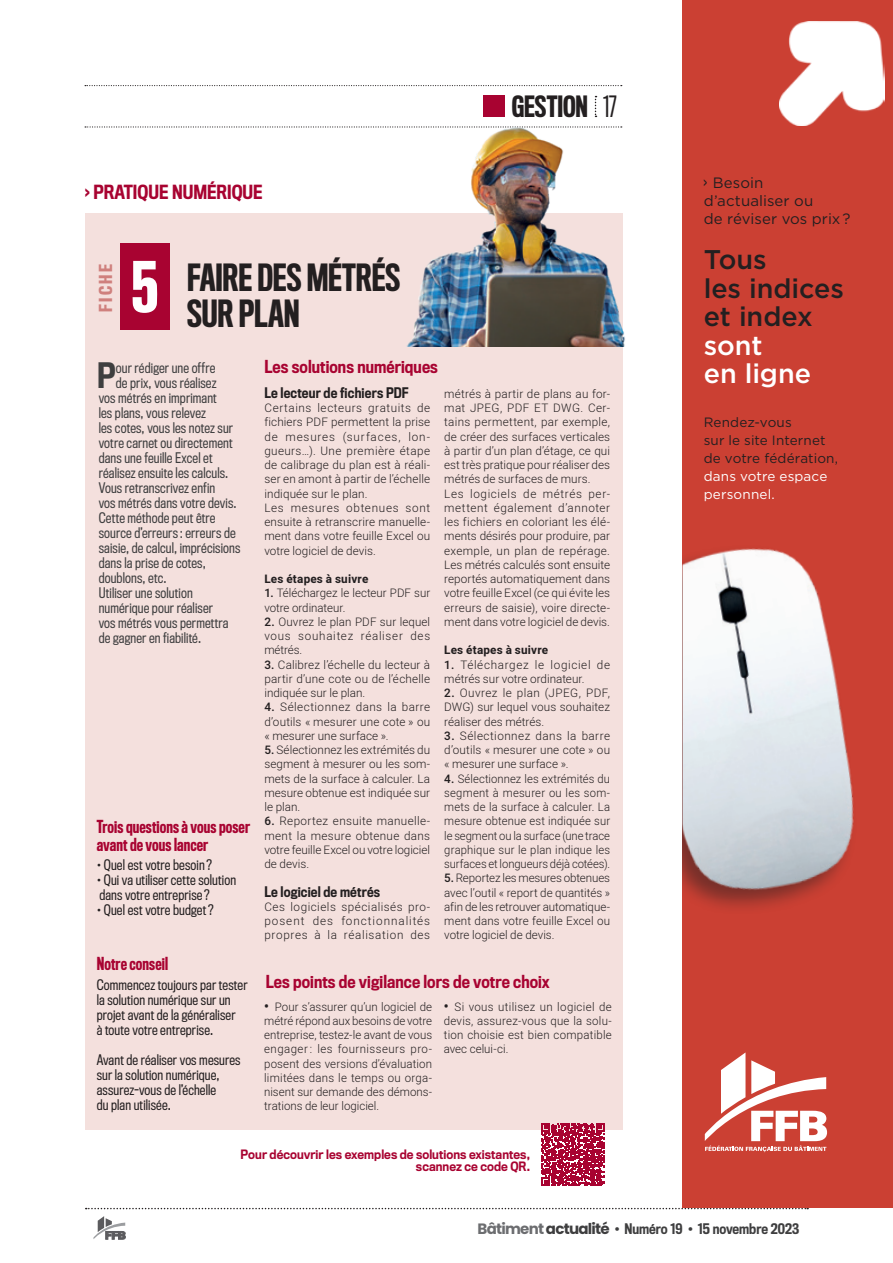
<style>
.page{position:relative;width:893px;height:1263px;background:#fff}
.page>*{position:absolute;margin:0;border:0;box-sizing:border-box;transform-origin:0 0}
.TITRE_1__article{font:500 64.5px "Titling Gothic FB Comp";color:#fff}
.TITRE_3__article{font:500 34.5px/36px "Titling Gothic FB Comp";letter-spacing:-.005em;color:#231f20}
.TEXTE__encadré{font:500 32.4px "Titling Gothic FB Cond";color:#3e3e3f}
.TITRE__pub{font:500 27px/28.5px "Gotham";letter-spacing:-.005em;color:#231f20}
.TITRE_droite__header{font:500 27px "Titling Gothic FB Comp";color:#231f20}
.SURTITRE__article{font:500 18px "Titling Gothic FB Cond";color:#a80331}
.INTERTITRE_2__article{font:500 16.5px "Titling Gothic FB Cond";letter-spacing:.005em;color:#a80331}
.INTERTITRE__encadré{font:500 16.5px/18px "Titling Gothic FB Comp";letter-spacing:.005em;color:#a80331}
.INTERTITRE__encadré-2{font:500 16.5px "Titling Gothic FB Comp";letter-spacing:.13em;color:#cf807d;scale:1.2 1}
.EXERGUE_1__article{font:15px/18px "Gotham";color:#231f20}
.TEXTE__encadré-2{font:13.5px/15px "Titling Gothic FB Cond";letter-spacing:.01em;color:#3e3e3f}
.TEXTE__encadré-3{font:13.5px/15px "Titling Gothic FB Cond";letter-spacing:.01em;color:#231f20}
.TEXTE__pub{font:13.5px/18px "Gotham";letter-spacing:.01em;color:#231f20}
.t1{font:500 13.5px "Titling Gothic FB Cond";color:#3e3e3f}
.INTERTITRE_3__article{font:500 13.5px "Titling Gothic FB Cond";letter-spacing:.015em;color:#231f20}
.DESCRIPTION__rappel{font:500 12px/12px "Titling Gothic FB Narrow";letter-spacing:.005em;color:#a80331;text-align:right;scale:.95 1}
.TEXTE__article{font:300 11.7px/14.2px "Heebo";letter-spacing:.005em;color:#231f20;text-align:justify}
.TEXTE__article-2{font:300 11.7px/14.2px "Heebo";letter-spacing:.005em;color:#231f20;text-align:justify;scale:.96 1}
.TEXTE__article-3{font:700 11.7px "Heebo";letter-spacing:.015em;color:#231f20}
.s1{font-weight:400}
.s2{font-weight:500}
.s3{font-weight:700;font-size:13.5px}
.s4{font-family:"Titling Gothic FB Cond"}
.s5{color:#fff}
.s6{font-family:"Poppins";font-weight:700;font-size:15px;color:#6c6d70}
.s7{font-family:"Poppins";font-weight:700;font-size:15px}
.s8{font-family:"Poppins";font-weight:400;font-size:15px}
</style>
<div class="page">
<svg style="left:86px;top:1208px;width:722px;height:1px"></svg>
<svg style="left:93px;top:1216px;width:33px;height:23px"></svg>
<svg style="left:85px;top:126px;width:269px;height:2px"></svg>
<svg style="left:85px;top:85px;width:537px;height:1px"></svg>
<div style="left:484px;top:96px;width:21px;height:21px;background:#a80331"></div>
<svg style="left:595px;top:96px;width:1px;height:20px"></svg>
<div style="left:85px;top:213px;width:538px;height:916px;background:#f4e0dd"></div>
<div style="left:120px;top:243px;width:50px;height:86px;background:#a80331"></div>
<svg style="left:542px;top:1123px;width:62px;height:62px"></svg>
<div style="left:682px;top:0;width:211px;height:1208px;background:#cb4033"></div>
<img style="left:682px;top:548px;width:172px;height:360px">
<svg style="left:705px;top:1052px;width:122px;height:100px"></svg>
<img style="left:779px;top:22px;width:105px;height:104px">
<img style="left:354px;top:116px;width:271px;height:231px">
<p class="SURTITRE__article" style="left:85px;top:181px;width:179px">› PRATIQUE NUMÉRIQUE</p>
<p class="INTERTITRE__encadré-2" style="left:96px;top:312px;width:42px;rotate:-90deg">FICHE</p>
<p class="TITRE_1__article" style="left:132px;top:250px;width:28px">5</p>
<p class="TITRE_3__article" style="left:187px;top:260px;width:215px">FAIRE DES MÉTRÉS<br>SUR PLAN</p>
<p class="TITRE_droite__header" style="left:512px;top:91px;width:106px">GESTION <span class="s1">17</span></p>
<p class="TEXTE__encadré" style="left:97px;top:357px;width:20px">P</p>
<p class="TEXTE__encadré-2" style="left:116px;top:361px;width:101px">our rédiger une offre</p>
<p class="TEXTE__encadré-2" style="left:116px;top:376px;width:102px">de prix, vous réalisez</p>
<p class="TEXTE__encadré-2" style="left:99px;top:391px;width:120px">vos métrés en imprimant</p>
<p class="TEXTE__encadré-2" style="left:99px;top:406px;width:109px">les plans, vous relevez</p>
<p class="TEXTE__encadré-2" style="left:99px;top:421px;width:136px">les cotes, vous les notez sur</p>
<p class="TEXTE__encadré-2" style="left:99px;top:436px;width:136px">votre carnet ou directement</p>
<p class="TEXTE__encadré-2" style="left:99px;top:451px;width:115px">dans une feuille Excel et</p>
<p class="TEXTE__encadré-2" style="left:99px;top:466px;width:131px">réalisez ensuite les calculs.</p>
<p class="TEXTE__encadré-2" style="left:99px;top:481px;width:118px">Vous retranscrivez enfin</p>
<p class="TEXTE__encadré-2" style="left:99px;top:496px;width:139px">vos métrés dans votre devis.</p>
<p class="TEXTE__encadré-2" style="left:99px;top:511px;width:143px">Cette méthode peut être source d’erreurs: erreurs de saisie, de calcul, imprécisions dans la prise de cotes, doublons, etc.</p>
<p class="TEXTE__encadré-2" style="left:99px;top:586px;width:131px">Utiliser une solution numérique pour réaliser vos métrés vous permettra de gagner en fiabilité.</p>
<p class="INTERTITRE__encadré" style="left:97px;top:818px;width:155px">Trois questions à vous poser avant de vous lancer</p>
<p class="TEXTE__encadré-3" style="left:97px;top:858px;width:117px">• Quel est votre besoin ?</p>
<p class="TEXTE__encadré-3" style="left:97px;top:873px;width:141px">• Qui va utiliser cette solution dans votre entreprise ?</p>
<p class="TEXTE__encadré-3" style="left:97px;top:903px;width:118px">• Quel est votre budget ?</p>
<p class="INTERTITRE__encadré" style="left:97px;top:955px;width:73px">Notre conseil</p>
<p class="TEXTE__encadré-3" style="left:97px;top:977px;width:152px">Commencez toujours par tester la solution numérique sur un projet avant de la généraliser<br>à toute votre entreprise.</p>
<p class="TEXTE__encadré-3" style="left:97px;top:1052px;width:145px">Avant de réaliser vos mesures sur la solution numérique, assurez-vous de l’échelle<br>du plan utilisée.</p>
<p class="INTERTITRE_2__article" style="left:264px;top:357px;width:175px">Les solutions numériques</p>
<p class="INTERTITRE_3__article" style="left:264px;top:385px;width:146px">Le lecteur de fichiers PDF</p>
<p class="TEXTE__article" style="left:264px;top:401px;width:167px">Certains lecteurs gratuits de fichiers PDF permettent la prise de mesures (surfaces, lon&shy;gueurs…). Une première étape de calibrage du plan est à réali&shy;ser en amont à partir de l’échelle indiquée sur le plan.</p>
<p class="TEXTE__article" style="left:264px;top:500px;width:167px">Les mesures obtenues sont ensuite à retranscrire manuelle&shy;ment dans votre feuille Excel ou votre logiciel de devis.</p>
<p class="TEXTE__article-3" style="left:264px;top:571px;width:105px">Les étapes à suivre</p>
<p class="TEXTE__article" style="left:264px;top:586px;width:167px"><span class="s2">1.</span> Téléchargez le lecteur PDF sur votre ordinateur.</p>
<p class="TEXTE__article" style="left:264px;top:614px;width:167px"><span class="s2">2.</span> Ouvrez le plan PDF sur lequel vous souhaitez réaliser des métrés.</p>
<p class="TEXTE__article" style="left:264px;top:657px;width:167px"><span class="s2">3.</span> Calibrez l’échelle du lecteur à partir d’une cote ou de l’échelle indiquée sur le plan.</p>
<p class="TEXTE__article" style="left:264px;top:700px;width:167px"><span class="s2">4.</span> Sélectionnez dans la barre d’outils « mesurer une cote » ou « mesurer une surface ».</p>
<p class="TEXTE__article" style="left:264px;top:743px;width:167px"><span class="s2">5.</span> Sélectionnez les extrémités du segment à mesurer ou les som&shy;mets de la surface à calculer. La mesure obtenue est indiquée sur le plan.</p>
<p class="TEXTE__article" style="left:264px;top:814px;width:167px"><span class="s2">6.</span> Reportez ensuite manuelle&shy;ment la mesure obtenue dans votre feuille Excel ou votre logiciel</p>
<p class="TEXTE__article" style="left:264px;top:857px;width:46px">de devis.</p>
<p class="INTERTITRE_3__article" style="left:264px;top:884px;width:117px">Le logiciel de métrés</p>
<p class="TEXTE__article" style="left:264px;top:899px;width:167px">Ces logiciels spécialisés pro&shy;posent des fonctionnalités propres à la réalisation des</p>
<p class="TEXTE__article" style="left:444px;top:386px;width:167px">métrés à partir de plans au for&shy;mat JPEG, PDF ET DWG. Cer&shy;tains permettent, par exemple, de créer des surfaces verticales à partir d’un plan d’étage, ce qui est très pratique pour réaliser des métrés de surfaces de murs.</p>
<p class="TEXTE__article" style="left:444px;top:486px;width:167px">Les logiciels de métrés per&shy;mettent également d’annoter les fichiers en coloriant les élé&shy;ments désirés pour produire, par exemple, un plan de repérage.<br>Les métrés calculés sont ensuite reportés automatiquement dans votre feuille Excel (ce qui évite les erreurs de saisie), voire directe&shy;ment dans votre logiciel de devis.</p>
<p class="TEXTE__article-3" style="left:444px;top:642px;width:105px">Les étapes à suivre</p>
<p class="TEXTE__article" style="left:444px;top:657px;width:167px"><span class="s2">1.</span> Téléchargez le logiciel de métrés sur votre ordinateur.</p>
<p class="TEXTE__article" style="left:444px;top:686px;width:167px"><span class="s2">2.</span> Ouvrez le plan (JPEG, PDF, DWG) sur lequel vous souhaitez réaliser des métrés.</p>
<p class="TEXTE__article" style="left:444px;top:728px;width:167px"><span class="s2">3.</span> Sélectionnez dans la barre d’outils « mesurer une cote » ou « mesurer une surface ».</p>
<p class="TEXTE__article-2" style="left:444px;top:771px;width:174px"><span class="s2">4.</span> Sélectionnez les extrémités du segment à mesurer ou les som&shy;mets de la surface à calculer. La mesure obtenue est indiquée sur le segment ou la surface (une trace graphique sur le plan indique les surfaces et longueurs déjà cotées).</p>
<p class="TEXTE__article" style="left:444px;top:871px;width:167px"><span class="s2">5.</span> Reportez les mesures obtenues avec l’outil « report de quantités » afin de les retrouver automatique&shy;ment dans votre feuille Excel ou votre logiciel de devis.</p>
<p class="INTERTITRE_2__article" style="left:266px;top:972px;width:286px">Les points de vigilance lors de votre choix</p>
<p class="TEXTE__article" style="left:264px;top:999px;width:169px"><span class="s3">•</span> Pour s’assurer qu’un logiciel de métré répond aux besoins de votre entreprise, testez-le avant de vous engager : les fournisseurs pro&shy;posent des versions d’évaluation limitées dans le temps ou orga&shy;nisent sur demande des démons&shy;trations de leur logiciel.</p>
<p class="TEXTE__article" style="left:444px;top:999px;width:169px"><span class="s3">•</span> Si vous utilisez un logiciel de devis, assurez-vous que la solu&shy;tion choisie est bien compatible avec celui-ci.</p>
<p class="DESCRIPTION__rappel" style="left:241px;top:1148px;width:306px">Pour découvrir les exemples de solutions existantes, scannez ce code QR.</p>
<p class="EXERGUE_1__article" style="left:704px;top:173px;width:148px"><span class="s4">›</span> Besoin d’actualiser ou<br>de réviser vos prix ?</p>
<p class="TITRE__pub" style="left:704px;top:245px;width:142px">Tous<br>les indices et index <span class="s5">sont<br>en ligne</span></p>
<p class="TEXTE__pub" style="left:704px;top:413px;width:136px">Rendez-vous<br>sur le site Internet de votre fédération, <span class="s5">dans votre espace personnel.</span></p>
<p class="t1" style="left:478px;top:1220px;width:323px"><span class="s6">Bâtiment</span> <span class="s7">actualité</span> <span class="s8">•</span> Numéro 19 <span class="s8">•</span> 15 novembre 2023</p>
</div>
